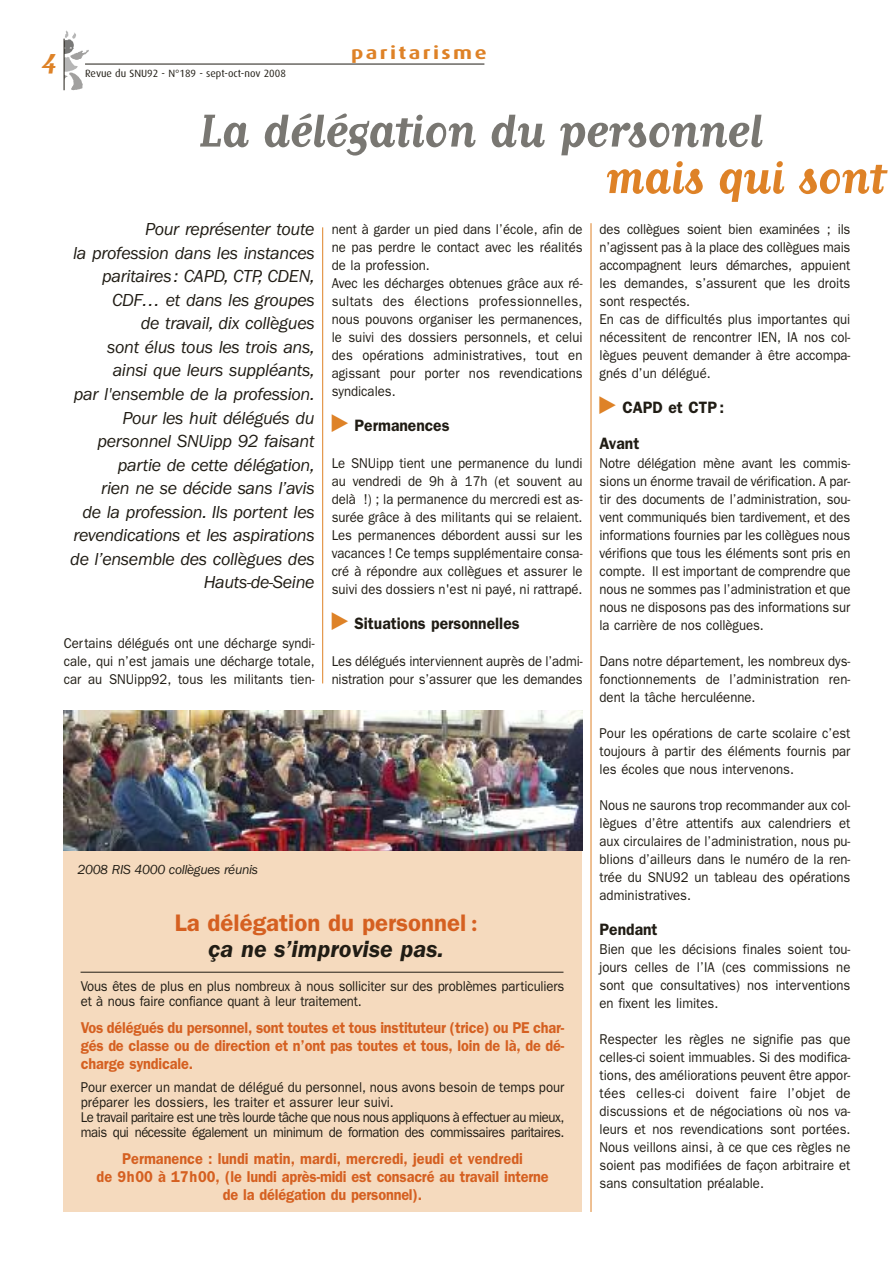
<style>
.page{position:relative;width:893px;height:1263px;background:#fff}
.page>*{position:absolute;margin:0;border:0;box-sizing:border-box;transform-origin:0 0}
.t1{font:700 54px "Matrix Script";letter-spacing:-.015em;color:#797772}
.t2{font:700 54px "Matrix Script";letter-spacing:-.015em;color:#de8227}
.t3{font:700 33px "Matrix Script";color:#de8227}
.t4{font:600 24px/25.5px "Franklin Gothic";color:#d56021;text-align:center}
.t5{font:italic 18px/23.5px "Franklin Gothic";letter-spacing:-.02em;color:#201c14;text-align:right}
.t6{font:700 18px "Dax";letter-spacing:.115em;color:#de8227;scale:1.2 1}
.t7{font:600 16.5px/36px "Franklin Gothic";color:#201c14;scale:.95 1}
.t8{font:600 15.75px/18px "Franklin Gothic";letter-spacing:-.01em;color:#d56021;text-align:justify;scale:.92 1}
.t9{font:14.25px/18px "Franklin Gothic";color:#201c14;text-align:justify;scale:.92 1}
.t10{font:14.25px/15px "Franklin Gothic";letter-spacing:-.035em;color:#201c14;scale:.92 1}
.t11{font:italic 13.5px "Franklin Gothic";letter-spacing:-.025em;color:#201c14}
.t12{font:10.5px "Dax";color:#201c14}
.s1{font-family:"Rennes";font-weight:400}
.s2{font-style:italic;color:#201c14}
</style>
<div class="page">
<svg style="left:64px;top:30px;width:25px;height:61px"></svg>
<hr style="left:322px;top:227px;width:1px;height:456px;background:#de8227">
<hr style="left:591px;top:223px;width:1px;height:989px;background:#de8227">
<hr style="left:85px;top:64px;width:399px;height:1px;background:#201c14">
<hr style="left:64px;top:39px;width:1px;height:51px;background:#201c14">
<div style="left:63px;top:710px;width:519px;height:502px;background:#f5dabe"></div>
<img style="left:64px;top:710px;width:519px;height:141px">
<hr style="left:81px;top:972px;width:482px;height:1px;background:#201c14">
<h2 class="t3" style="left:42px;top:37px;width:17px">4</h2>
<p class="t12" style="left:85px;top:69px;width:202px">Revue du SNU92 - N°189 - sept-oct-nov 2008</p>
<p class="t6" style="left:351px;top:44px;width:114px">paritarisme</p>
<h1 class="t1" style="left:199px;top:96px;width:566px">La délégation du personnel</h1>
<h1 class="t2" style="left:605px;top:143px;width:282px">mais qui sont</h1>
<p class="t5" style="left:70px;top:219px;width:246px">Pour représenter toute<br>la profession dans les instances paritaires: CAPD, CTP, CDEN,<br>CDF… et dans les groupes<br>de travail, dix collègues<br>sont élus tous les trois ans, ainsi que leurs suppléants,<br>par l'ensemble de la profession.<br>Pour les huit délégués du personnel SNUipp 92 faisant partie de cette délégation,<br>rien ne se décide sans l’avis<br>de la profession. Ils portent les revendications et les aspirations de l’ensemble des collègues des<br>Hauts-de-Seine</p>
<p class="t9" style="left:64px;top:635px;width:274px">Certains délégués ont une décharge syndi&shy;cale, qui n’est jamais une décharge totale, car au SNUipp92, tous les militants tien-</p>
<p class="t9" style="left:332px;top:221px;width:274px;text-align:left">nent à garder un pied dans l’école, afin de ne pas perdre le contact avec les réalités de la profession.<br>Avec les décharges obtenues grâce aux ré&shy;sultats des élections professionnelles, nous pouvons organiser les permanences, le suivi des dossiers personnels, et celui des opérations administratives, tout en agissant pour porter nos revendications syndicales.</p>
<p class="t7" style="left:354px;top:408px;width:102px">Permanences</p>
<p class="t9" style="left:332px;top:455px;width:274px">Le SNUipp tient une permanence du lundi au vendredi de 9h à 17h (et souvent au delà !) ; la permanence du mercredi est as&shy;surée grâce à des militants qui se relaient.<br>Les permanences débordent aussi sur les vacances ! Ce temps supplémentaire consa&shy;cré à répondre aux collègues et assurer le suivi des dossiers n'est ni payé, ni rattrapé.</p>
<p class="t7" style="left:354px;top:606px;width:175px">Situations personnelles</p>
<p class="t9" style="left:332px;top:653px;width:274px">Les délégués interviennent auprès de l’admi&shy;nistration pour s’assurer que les demandes</p>
<p class="t11" style="left:78px;top:865px;width:182px">2008 RIS 4000 collègues réunis</p>
<h3 class="t4" style="left:175px;top:912px;width:304px">La délégation du personnel <span class="s1">: </span><span class="s2">ça ne s’improvise pas.</span></h3>
<p class="t9" style="left:81px;top:980px;width:527px;line-height:15px">Vous êtes de plus en plus nombreux à nous solliciter sur des problèmes particuliers et à nous faire confiance quant à leur traitement.</p>
<p class="t8" style="left:81px;top:1020px;width:527px">Vos délégués du personnel, sont toutes et tous instituteur (trice) ou PE char&shy;gés de classe ou de direction et n’ont pas toutes et tous, loin de là, de dé&shy;charge syndicale.</p>
<p class="t10" style="left:81px;top:1081px;width:527px">Pour exercer un mandat de délégué du personnel, nous avons besoin de temps pour préparer les dossiers, les traiter et assurer leur suivi.<br>Le travail paritaire est une très lourde tâche que nous nous appliquons à effectuer au mieux, mais qui nécessite également un minimum de formation des commissaires paritaires.</p>
<p class="t8" style="left:97px;top:1151px;width:493px;text-align:center">Permanence : lundi matin, mardi, mercredi, jeudi et vendredi<br>de 9h00 à 17h00, (le lundi après-midi est consacré au travail interne de la délégation du personnel).</p>
<p class="t9" style="left:600px;top:221px;width:274px;text-align:left">des collègues soient bien examinées ; ils n’agissent pas à la place des collègues mais accompagnent leurs démarches, appuient les demandes, s’assurent que les droits sont respectés.<br>En cas de difficultés plus importantes qui nécessitent de rencontrer IEN, IA nos col&shy;lègues peuvent demander à être accompa&shy;gnés d’un délégué.</p>
<p class="t7" style="left:600px;top:390px;width:133px;text-indent:23px">CAPD et CTP:<br>Avant</p>
<p class="t9" style="left:600px;top:455px;width:274px">Notre délégation mène avant les commis&shy;sions un énorme travail de vérification. A par&shy;tir des documents de l’administration, sou&shy;vent communiqués bien tardivement, et des informations fournies par les collègues nous vérifions que tous les éléments sont pris en compte. Il est important de comprendre que nous ne sommes pas l’administration et que nous ne disposons pas des informations sur la carrière de nos collègues.</p>
<p class="t9" style="left:600px;top:653px;width:274px">Dans notre département, les nombreux dys&shy;fonctionnements de l’administration ren&shy;dent la tâche herculéenne.</p>
<p class="t9" style="left:600px;top:725px;width:274px">Pour les opérations de carte scolaire c’est toujours à partir des éléments fournis par les écoles que nous intervenons.</p>
<p class="t9" style="left:600px;top:797px;width:274px">Nous ne saurons trop recommander aux col&shy;lègues d’être attentifs aux calendriers et aux circulaires de l’administration, nous pu&shy;blions d’ailleurs dans le numéro de la ren&shy;trée du SNU92 un tableau des opérations administratives.</p>
<p class="t7" style="left:600px;top:912px;width:63px">Pendant</p>
<p class="t9" style="left:600px;top:941px;width:274px">Bien que les décisions finales soient tou&shy;jours celles de l’IA (ces commissions ne sont que consultatives) nos interventions en fixent les limites.</p>
<p class="t9" style="left:600px;top:1031px;width:274px">Respecter les règles ne signifie pas que celles-ci soient immuables. Si des modifica&shy;tions, des améliorations peuvent être appor&shy;tées celles-ci doivent faire l’objet de discussions et de négociations où nos va&shy;leurs et nos revendications sont portées.<br>Nous veillons ainsi, à ce que ces règles ne soient pas modifiées de façon arbitraire et sans consultation préalable.</p>
</div>
